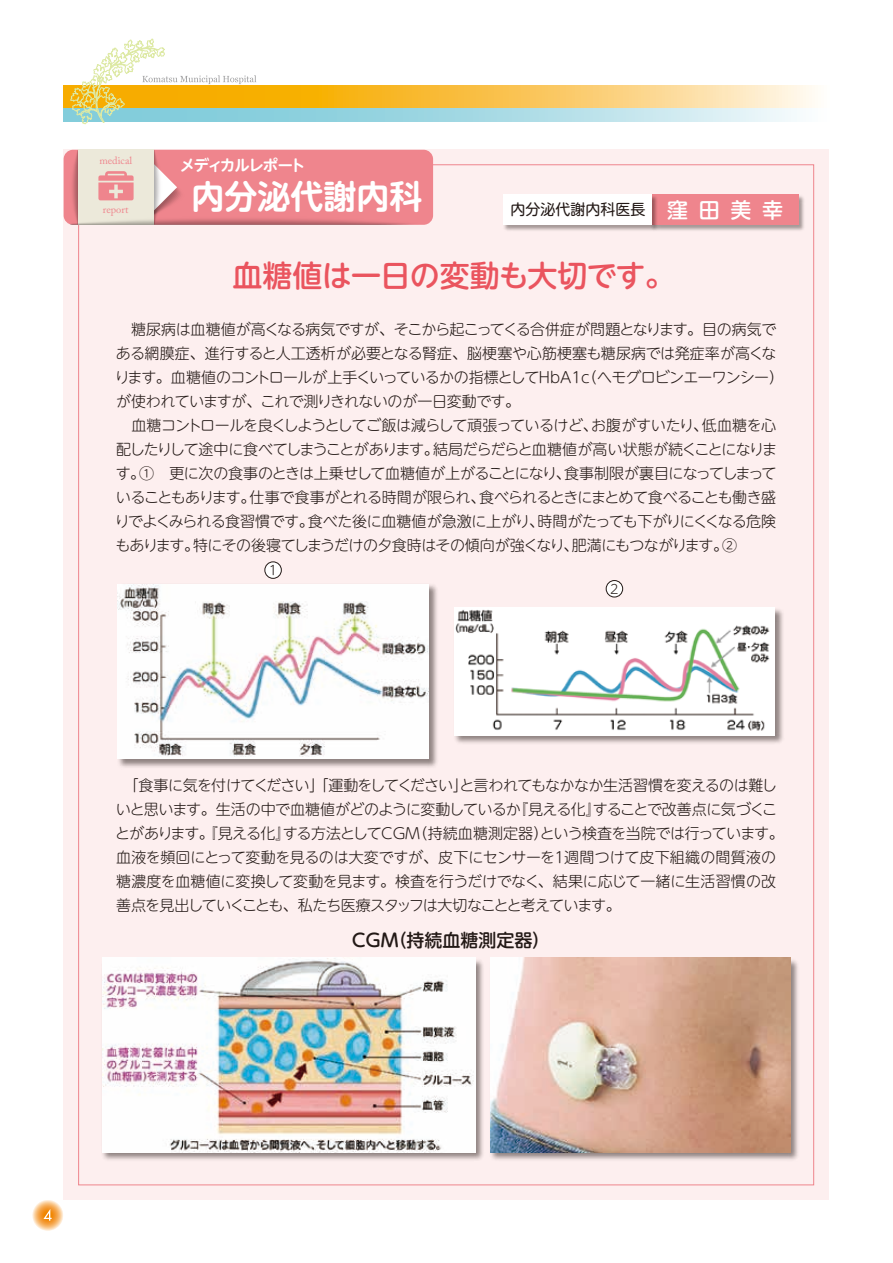
<style>
.page{position:relative;width:893px;height:1263px;background:#fff}
.page>*{position:absolute;margin:0;border:0;box-sizing:border-box;transform-origin:0 0}
.t1{font:700 33px "UD Shin M Go Pro De";color:#fff}
.t2{font:500 30px "UD Shin M Go Pro";letter-spacing:-.02em;color:#ea545e}
.t3{font:500 18px "UD Shin M Go Pro";color:#231916}
.t4{font:700 15.3px "UD Shin M Go Pro De";letter-spacing:-.08em;color:#fff}
.t5{font:300 15px/24px "UD Shin M Go Pro";letter-spacing:-.04em;color:#231916}
.t6{font:15px "UD Shin M Go Pro";color:#231916}
.t7{font:300 12.75px "UD Shin M Go Pro";color:#231916}
.t8{font:10.5px "Adobe Caslon Pro";color:#ef858d}
.s1{font-weight:500;font-size:21px;color:#fff}
</style>
<div class="page">
<svg style="left:32px;top:1199px;width:32px;height:32px"></svg>
<svg style="left:43px;top:1209px;width:9px;height:12px"></svg>
<svg style="left:64px;top:108px;width:733px;height:13px;background:#b2dfe8"></svg>
<svg style="left:64px;top:85px;width:751px;height:23px;background:#faca62"></svg>
<svg style="left:70px;top:38px;width:186px;height:86px"></svg>
<div style="left:64px;top:150px;width:765px;height:1050px;background:#fdefef"></div>
<img style="left:659px;top:194px;width:145px;height:37px">
<div style="left:651px;top:195px;width:148px;height:30px;background:#ef858d"></div>
<img style="left:503px;top:194px;width:156px;height:37px">
<div style="left:503px;top:195px;width:148px;height:30px;background:#fff"></div>
<svg style="left:64px;top:150px;width:369px;height:76px;background:#ea979b"></svg>
<img style="left:102px;top:957px;width:696px;height:203px">
<img style="left:102px;top:958px;width:374px;height:194px">
<img style="left:491px;top:958px;width:299px;height:194px">
<img style="left:117px;top:584px;width:320px;height:184px">
<img style="left:118px;top:584px;width:311px;height:174px">
<img style="left:454px;top:609px;width:329px;height:134px">
<img style="left:454px;top:607px;width:321px;height:128px">
<div style="left:265px;top:562px;width:16px;height:16px;background:#fff;border-radius:50%"></div>
<div style="left:265px;top:562px;width:17px;height:17px;border:1px solid #231916;border-radius:50%"></div>
<div style="left:606px;top:580px;width:17px;height:17px;background:#fff;border-radius:50%"></div>
<div style="left:606px;top:580px;width:17px;height:17px;border:1px solid #231916;border-radius:50%"></div>
<p class="t8" style="left:99px;top:154px;width:34px">medical</p>
<p class="t4" style="left:180px;top:152px;width:127px">メディカルレポート</p>
<h1 class="t1" style="left:191px;top:169px;width:233px">内分泌代謝内科</h1>
<p class="t8" style="left:103px;top:203px;width:27px">report</p>
<p class="t6" style="left:510px;top:197px;width:274px">内分泌代謝内科医長 <span class="s1">窪田美幸</span></p>
<h2 class="t2" style="left:232px;top:251px;width:444px">血糖値は一日の変動も大切です。</h2>
<p class="t5" style="left:115px;top:316px;width:670px">　糖尿病は血糖値が高くなる病気ですが、そこから起こってくる合併症が問題となります。目の病気である網膜症、進行すると人工透析が必要となる腎症、脳梗塞や心筋梗塞も糖尿病では発症率が高くなります。血糖値のコントロールが上手くいっているかの指標としてHbA1c（ヘモグロビンエーワンシー）が使われていますが、これで測りきれないのが一日変動です。<br>　血糖コントロールを良くしようとしてご飯は減らして頑張っているけど、お腹がすいたり、低血糖を心配したりして途中に食べてしまうことがあります。結局だらだらと血糖値が高い状態が続くことになります。① 更に次の食事のときは上乗せして血糖値が上がることになり、食事制限が裏目になってしまっていることもあります。仕事で食事がとれる時間が限られ、食べられるときにまとめて食べることも働き盛りでよくみられる食習慣です。食べた後に血糖値が急激に上がり、時間がたっても下がりにくくなる危険もあります。特にその後寝てしまうだけの夕食時はその傾向が強くなり、肥満にもつながります。②</p>
<p class="t7" style="left:269px;top:560px;width:10px">1</p>
<p class="t7" style="left:610px;top:579px;width:10px">2</p>
<p class="t5" style="left:115px;top:772px;width:670px">　「食事に気を付けてください」「運動をしてください」と言われてもなかなか生活習慣を変えるのは難しいと思います。生活の中で血糖値がどのように変動しているか『見える化』することで改善点に気づくことがあります。『見える化』する方法としてCGM（持続血糖測定器）という検査を当院では行っています。血液を頻回にとって変動を見るのは大変ですが、皮下にセンサーを1週間つけて皮下組織の間質液の糖濃度を血糖値に変換して変動を見ます。検査を行うだけでなく、結果に応じて一緒に生活習慣の改善点を見出していくことも、私たち医療スタッフは大切なことと考えています。</p>
<p class="t3" style="left:352px;top:925px;width:200px">CGM（持続血糖測定器）</p>
</div>
